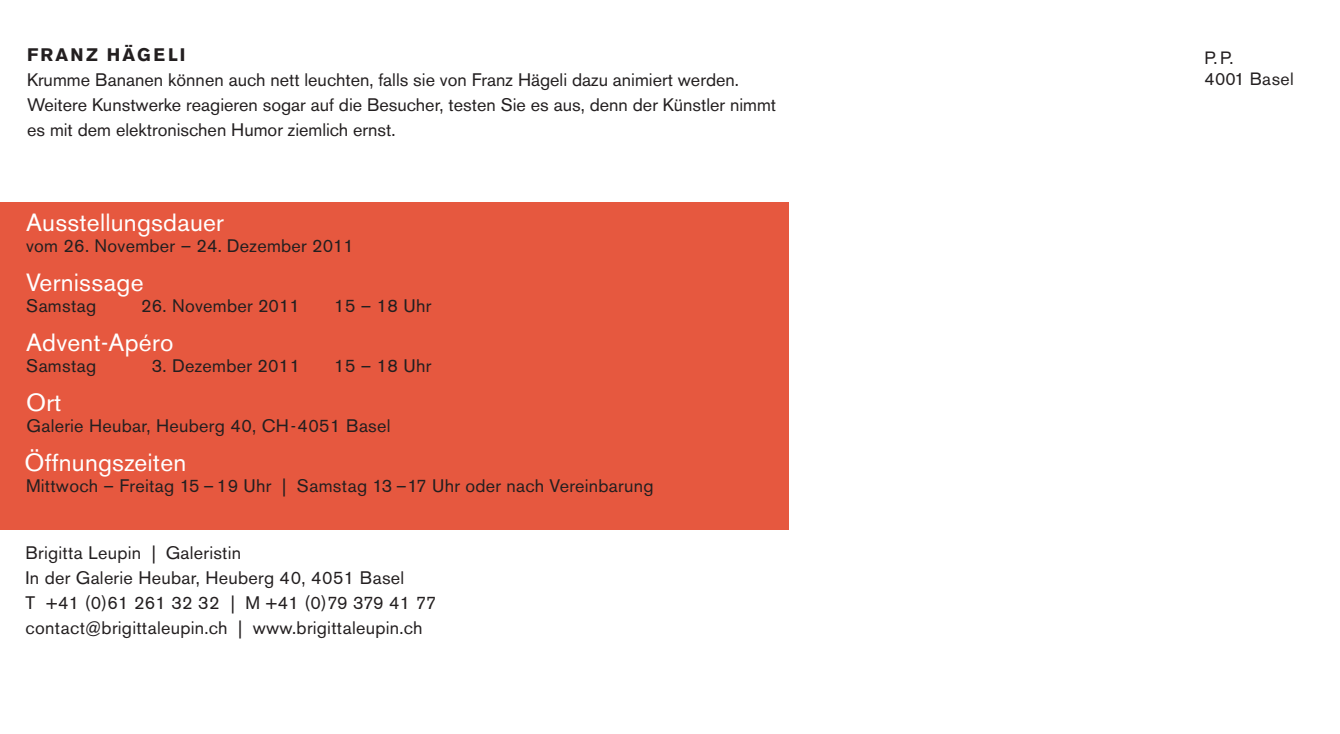
<style>
.page{position:relative;width:1340px;height:734px;background:#fff}
.page>*{position:absolute;margin:0;border:0;box-sizing:border-box;transform-origin:0 0}
.t1{font:24.75px "Akzidenz Grotesk BE";letter-spacing:.01em;color:#fff}
.t2{font:18px/24.8px "Akzidenz Grotesk BE";letter-spacing:.015em;color:#231f20}
.t3{font:700 18px "Akzidenz Grotesk BE";letter-spacing:.12em;color:#231f20}
.t4{font:17.55px/21.2px "Akzidenz Grotesk BE";letter-spacing:.02em;color:#231f20}
</style>
<div class="page">
<div style="left:0;top:202px;width:788px;height:327px;background:#e6583f"></div>
<p class="t3" style="left:27px;top:45px;width:123px">FRANZ HÄGELI</p>
<p class="t2" style="left:27px;top:68px;width:750px">Krumme Bananen können auch nett leuchten, falls sie von Franz Hägeli dazu animiert werden.<br>Weitere Kunstwerke reagieren sogar auf die Besucher, testen Sie es aus, denn der Künstler nimmt es mit dem elektronischen Humor ziemlich ernst.</p>
<h1 class="t1" style="left:26px;top:208px;width:199px">Ausstellungsdauer</h1>
<p class="t2" style="left:26px;top:234px;width:329px">vom 26. November – 24. Dezember 2011</p>
<h1 class="t1" style="left:26px;top:268px;width:119px">Vernissage</h1>
<p class="t2" style="left:26px;top:294px;width:72px">Samstag</p>
<p class="t2" style="left:141px;top:294px;width:160px">26. November 2011</p>
<p class="t2" style="left:334px;top:294px;width:99px">15 – 18 Uhr</p>
<h1 class="t1" style="left:26px;top:328px;width:149px">Advent-Apéro</h1>
<p class="t2" style="left:26px;top:354px;width:72px">Samstag</p>
<p class="t2" style="left:152px;top:354px;width:150px">3. Dezember 2011</p>
<p class="t2" style="left:334px;top:354px;width:99px">15 – 18 Uhr</p>
<h1 class="t1" style="left:26px;top:388px;width:37px">Ort</h1>
<p class="t2" style="left:26px;top:414px;width:365px">Galerie Heubar, Heuberg 40, CH-4051 Basel</p>
<h1 class="t1" style="left:25px;top:448px;width:163px">Öffnungszeiten</h1>
<p class="t2" style="left:26px;top:474px;width:629px">Mittwoch – Freitag 15 – 19 Uhr | Samstag 13 – 17 Uhr oder nach Vereinbarung</p>
<p class="t2" style="left:26px;top:540px;width:412px">Brigitta Leupin | Galeristin<br>In der Galerie Heubar, Heuberg 40, 4051 Basel<br>T +41 (0)61 261 32 32 | M +41 (0)79 379 41 77 contact@brigittaleupin.ch | www.brigittaleupin.ch</p>
<p class="t4" style="left:1204px;top:47px;width:91px">P. P.<br>4001 Basel</p>
</div>
